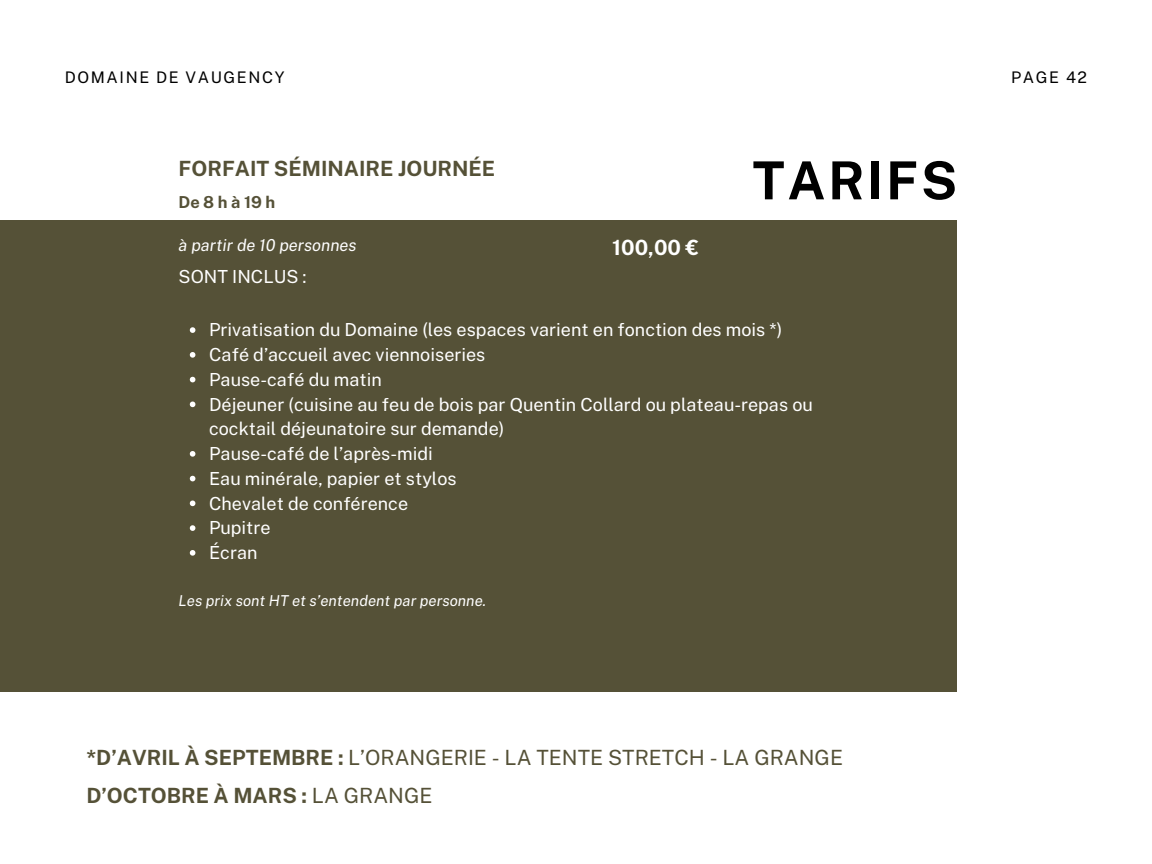
<style>
.page{position:relative;width:1152px;height:864px;background:#fff}
.page>*{position:absolute;margin:0;border:0;box-sizing:border-box;transform-origin:0 0}
.t1{font:700 52.5px "Public Sans";letter-spacing:.05em;color:#000}
.t2{font:21px/38.2px "Public Sans";color:#555137}
.t3{font:700 21px "Public Sans";color:#555137}
.t4{font:700 21px "Public Sans";color:#fff}
.t5{font:18px/24.8px "Public Sans";color:#fff}
.t6{font:italic 16.5px "Public Sans";color:#fff}
.t7{font:700 16.5px "Public Sans";color:#555137}
.t8{font:16.05px "Public Sans";letter-spacing:.1em;color:#000}
.t9{font:italic 15px "Public Sans";color:#fff}
.s1{font-weight:700}
</style>
<div class="page">
<div style="left:0;top:220px;width:957px;height:471px;background:#555137"></div>
<svg style="left:190px;top:327px;width:5px;height:6px"></svg>
<svg style="left:190px;top:352px;width:5px;height:6px"></svg>
<svg style="left:190px;top:377px;width:5px;height:5px"></svg>
<svg style="left:190px;top:402px;width:5px;height:5px"></svg>
<svg style="left:190px;top:451px;width:5px;height:6px"></svg>
<svg style="left:190px;top:476px;width:5px;height:5px"></svg>
<svg style="left:190px;top:501px;width:5px;height:5px"></svg>
<svg style="left:190px;top:525px;width:5px;height:6px"></svg>
<svg style="left:190px;top:550px;width:5px;height:6px"></svg>
<p class="t8" style="left:65px;top:65px;width:221px">DOMAINE DE VAUGENCY</p>
<p class="t8" style="left:1011px;top:65px;width:78px">PAGE 42</p>
<p class="t3" style="left:179px;top:153px;width:318px">FORFAIT SÉMINAIRE JOURNÉE</p>
<p class="t7" style="left:179px;top:191px;width:98px">De 8 h à 19 h</p>
<h1 class="t1" style="left:752px;top:142px;width:206px">TARIFS</h1>
<p class="t6" style="left:179px;top:234px;width:180px">à partir de 10 personnes</p>
<p class="t5" style="left:179px;top:263px;width:130px">SONT INCLUS :</p>
<p class="t5" style="left:209px;top:316px;width:605px">Privatisation du Domaine (les espaces varient en fonction des mois *)<br>Café d’accueil avec viennoiseries<br>Pause-café du matin<br>Déjeuner (cuisine au feu de bois par Quentin Collard ou plateau-repas ou cocktail déjeunatoire sur demande)<br>Pause-café de l’après-midi<br>Eau minérale, papier et stylos<br>Chevalet de conférence<br>Pupitre<br>Écran</p>
<p class="t9" style="left:179px;top:591px;width:309px">Les prix sont HT et s’entendent par personne.</p>
<p class="t4" style="left:612px;top:232px;width:89px">100,00 €</p>
<p class="t2" style="left:86px;top:737px;width:758px"><span class="s1">*D’AVRIL À SEPTEMBRE :</span> L’ORANGERIE - LA TENTE STRETCH - LA GRANGE<br><span class="s1">D’OCTOBRE À MARS :</span> LA GRANGE</p>
</div>
